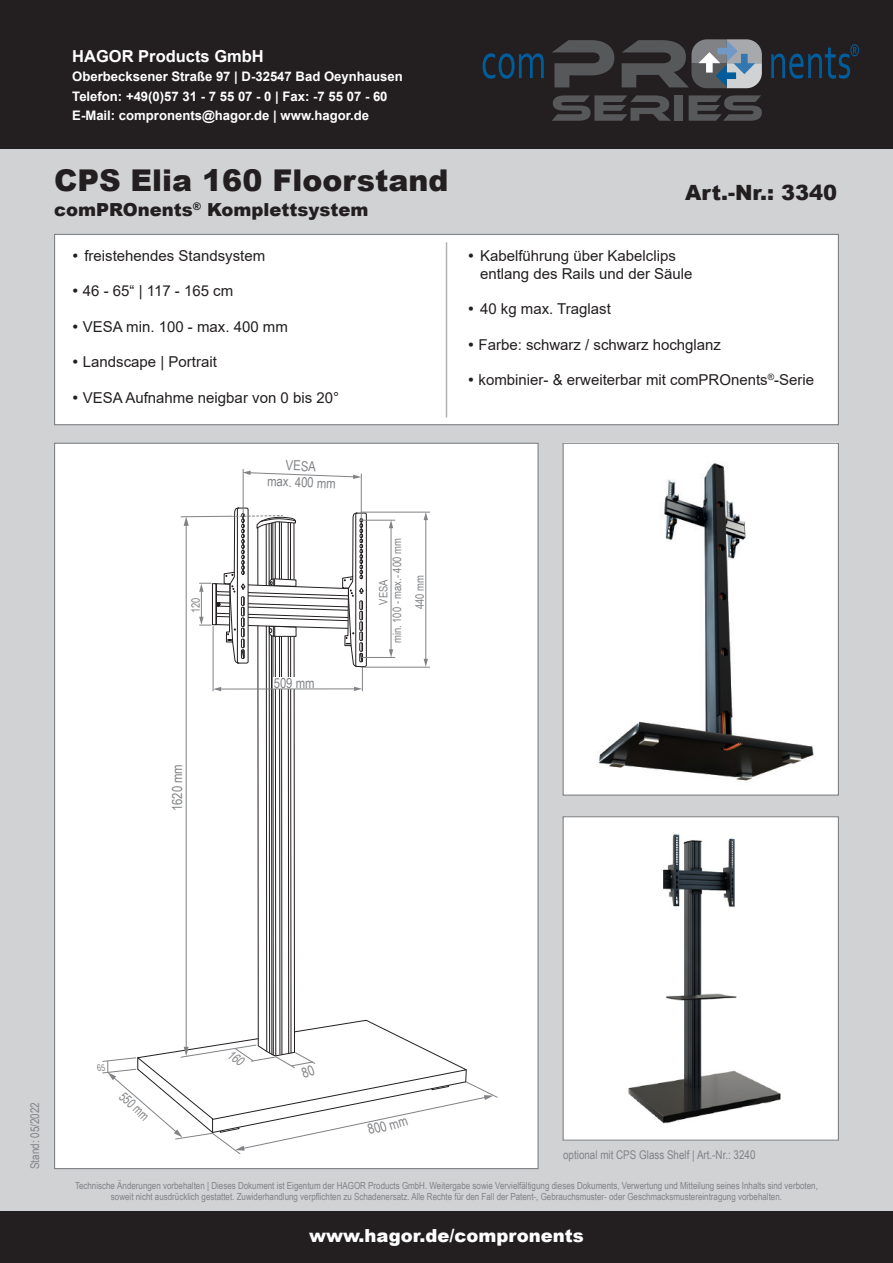
<style>
.page{position:relative;width:893px;height:1263px;background:#d1d2d4}
.page>*{position:absolute;margin:0;border:0;box-sizing:border-box;transform-origin:0 0}
.t1{font:900 30px "Arial";color:#231f20}
.t2{font:900 21px "Arial";color:#231f20}
.t3{font:900 18px "Arial";color:#231f20}
.t4{font:900 18px "Arial";color:#fff}
.t5{font:700 16.5px "Arial";color:#fff}
.t6{font:15px/18px "Arial";color:#231f20}
.t7{font:13.95px "Arial Narrow";color:#808285}
.t8{font:13.8px/16.5px "Arial Narrow";color:#808285;text-align:center}
.t9{font:13.35px "Arial Narrow";color:#808285;scale:.88 1}
.t10{font:700 13.2px/19px "Arial";color:#fff}
.t11{font:12px "Arial Narrow";color:#808285}
.t12{font:11.55px/13.8px "Arial Narrow";color:#808285;text-align:center}
.t13{font:9.75px/10.5px "Arial Narrow";color:#808285;text-align:center}
</style>
<div class="page">
<div style="left:0;top:1212px;width:893px;height:51px;background:#231f20"></div>
<div style="left:0;top:0;width:893px;height:149px;background:#231f20"></div>
<svg style="left:483px;top:53px;width:61px;height:26px"></svg>
<svg style="left:552px;top:40px;width:62px;height:47px"></svg>
<svg style="left:771px;top:44px;width:88px;height:35px"></svg>
<svg style="left:552px;top:95px;width:119px;height:26px"></svg>
<div style="left:674px;top:95px;width:9px;height:26px;background:#57585a"></div>
<svg style="left:689px;top:95px;width:73px;height:26px"></svg>
<svg style="left:622px;top:39px;width:140px;height:49px"></svg>
<div style="left:563px;top:443px;width:275px;height:352px;background:#fff"></div>
<img style="left:598px;top:463px;width:216px;height:318px">
<img style="left:565px;top:818px;width:272px;height:321px">
<div style="left:563px;top:816px;width:276px;height:325px;border:1px solid #808285"></div>
<div style="left:55px;top:443px;width:483px;height:725px;background:#fff"></div>
<div style="left:55px;top:234px;width:783px;height:191px;background:#fff"></div>
<div style="left:54px;top:234px;width:785px;height:191px;border:1px solid #808285"></div>
<hr style="left:446px;top:242px;width:1px;height:175px;background:#b0b1b5">
<div style="left:563px;top:443px;width:276px;height:353px;border:1px solid #808285"></div>
<svg style="left:102px;top:468px;width:396px;height:687px"></svg>
<h3 class="t5" style="left:72px;top:45px;width:193px">HAGOR Products GmbH</h3>
<h3 class="t10" style="left:72px;top:67px;width:332px">Oberbecksener Straße 97 | D-32547 Bad Oeynhausen<br>Telefon: +49(0)57 31 - 7 55 07 - 0 | Fax: -7 55 07 - 60<br>E-Mail: compronents@hagor.de | www.hagor.de</h3>
<h1 class="t1" style="left:54px;top:158px;width:396px">CPS Elia 160 Floorstand</h1>
<h3 class="t3" style="left:54px;top:197px;width:316px">comPROnents<sup>®</sup> Komplettsystem</h3>
<h3 class="t6" style="left:84px;top:246px;width:182px">freistehendes Standsystem</h3>
<h3 class="t6" style="left:83px;top:282px;width:152px">46 - 65“ | 117 - 165 cm</h3>
<h3 class="t6" style="left:83px;top:317px;width:207px">VESA min. 100 - max. 400 mm</h3>
<h3 class="t6" style="left:83px;top:353px;width:135px">Landscape | Portrait</h3>
<h3 class="t6" style="left:83px;top:388px;width:258px">VESA Aufnahme neigbar von 0 bis 20°</h3>
<p class="t12" style="left:189px;top:613px;width:17px;rotate:-90deg">120</p>
<h3 class="t8" style="left:168px;top:811px;width:49px;rotate:-90deg">1620 mm</h3>
<h3 class="t8" style="left:268px;top:456px;width:70px;rotate:2deg">VESA<br>max. 400 mm</h3>
<h3 class="t8" style="left:274px;top:674px;width:42px">509 mm</h3>
<p class="t12" style="left:376px;top:643px;width:106px;rotate:-90deg">VESA<br>min. 100 - max.- 400 mm</p>
<p class="t12" style="left:412px;top:609px;width:36px;rotate:-90deg">440 mm</p>
<h2 class="t2" style="left:685px;top:177px;width:154px">Art.-Nr.: 3340</h2>
<h3 class="t6" style="left:480px;top:246px;width:214px">Kabelführung über Kabelclips entlang des Rails und der Säule</h3>
<h3 class="t6" style="left:480px;top:300px;width:132px">40 kg max. Traglast</h3>
<h3 class="t6" style="left:478px;top:335px;width:244px">Farbe: schwarz / schwarz hochglanz</h3>
<h3 class="t6" style="left:478px;top:371px;width:337px">kombinier- &amp; erweiterbar mit comPROnents<sup>®</sup>-Serie</h3>
<p class="t11" style="left:26px;top:1169px;width:68px;rotate:-90deg">Stand: 05/2022</p>
<h3 class="t9" style="left:128px;top:1087px;width:41px;rotate:42deg">550 mm</h3>
<h3 class="t7" style="left:366px;top:1119px;width:42px;rotate:-13deg">800 mm</h3>
<p class="t11" style="left:563px;top:1146px;width:194px">optional mit CPS Glass Shelf | Art.-Nr.: 3240</p>
<p class="t13" style="left:75px;top:1180px;width:744px">Technische Änderungen vorbehalten | Dieses Dokument ist Eigentum der HAGOR Products GmbH. Weitergabe sowie Vervielfältigung dieses Dokuments, Verwertung und Mitteilung seines Inhalts sind verboten, soweit nicht ausdrücklich gestattet. Zuwiderhandlung verpflichten zu Schadenersatz. Alle Rechte für den Fall der Patent-, Gebrauchsmuster- oder Geschmacksmustereintragung vorbehalten.</p>
<h3 class="t4" style="left:309px;top:1222px;width:276px">www.hagor.de/compronents</h3>
</div>
